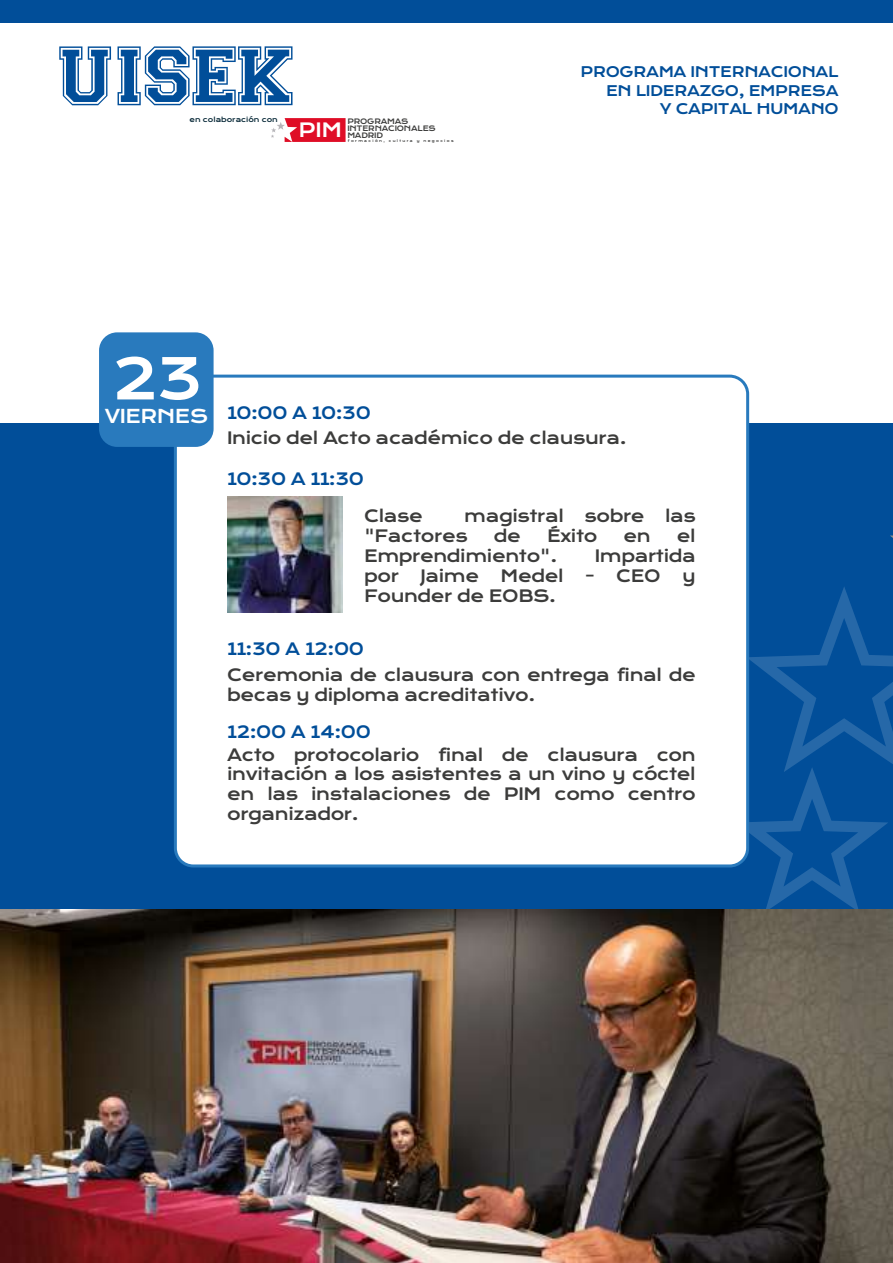
<style>
.page{position:relative;width:893px;height:1263px;background:#fff}
.page>*{position:absolute;margin:0;border:0;box-sizing:border-box;transform-origin:0 0}
.t1{font:55.5px "Krona One";color:#fff}
.t2{font:19.05px "Krona One";color:#fff}
.t3{font:18.6px "Krona One";letter-spacing:-.025em;color:#fff}
.t4{font:16.5px/19.8px "Krona One";letter-spacing:-.025em;color:#3c3c3b}
.t5{font:16.5px "Krona One";letter-spacing:-.025em;color:#014e99}
.t6{font:14.25px/18.6px "Krona One";letter-spacing:-.025em;color:#014e99;text-align:right}
.t7{font:7.2px/7.1px "Krona One";letter-spacing:-.025em;color:#3c3c3b}
.t8{font:6.75px "Krona One";color:#072837}
.t9{font:3.45px "Krona One";letter-spacing:.4em;color:#3c3c3b}
</style>
<div class="page">
<div style="left:0;top:423px;width:893px;height:487px;background:#014e99"></div>
<svg style="left:736px;top:587px;width:157px;height:323px"></svg>
<img style="left:0;top:910px;width:893px;height:353px">
<div style="left:174px;top:375px;width:575px;height:492px;background:#fff"></div>
<div style="left:99px;top:332px;width:115px;height:115px;background:#297abd;border-radius:18px"></div>
<img style="left:227px;top:497px;width:116px;height:115px">
<div style="left:0;top:0;width:893px;height:22px;background:#014e99"></div>
<svg style="left:59px;top:46px;width:52px;height:59px"></svg>
<svg style="left:118px;top:46px;width:175px;height:59px"></svg>
<svg style="left:271px;top:118px;width:75px;height:24px"></svg>
<p class="t8" style="left:190px;top:115px;width:90px">en colaboración con</p>
<p class="t2" style="left:299px;top:119px;width:45px">PIM</p>
<p class="t7" style="left:347px;top:117px;width:90px">PROGRAMAS<br>INTERNACIONALES<br>MADRID</p>
<p class="t9" style="left:348px;top:138px;width:107px">formación, cultura y negocios</p>
<h1 class="t1" style="left:111px;top:344px;width:93px">23</h1>
<p class="t3" style="left:105px;top:404px;width:105px">VIERNES</p>
<p class="t5" style="left:227px;top:403px;width:145px">10:00 A 10:30</p>
<p class="t6" style="left:580px;top:62px;width:260px">PROGRAMA INTERNACIONAL<br>EN LIDERAZGO, EMPRESA<br>Y CAPITAL HUMANO</p>
<p class="t4" style="left:227px;top:428px;width:401px">Inicio del Acto académico de clausura.</p>
<p class="t5" style="left:227px;top:468px;width:138px">10:30 A 11:30</p>
<p class="t4" style="left:364px;top:506px;width:60px">Clase</p>
<p class="t4" style="left:364px;top:506px;width:333px;text-indent:100px">magistral sobre las "Factores</p>
<p class="t4" style="left:494px;top:526px;width:29px">de</p>
<p class="t4" style="left:547px;top:526px;width:52px">Éxito</p>
<p class="t4" style="left:624px;top:526px;width:29px">en</p>
<p class="t4" style="left:677px;top:526px;width:20px">el</p>
<p class="t4" style="left:364px;top:546px;width:195px">Emprendimiento".</p>
<p class="t4" style="left:595px;top:546px;width:103px">Impartida</p>
<p class="t4" style="left:364px;top:566px;width:36px">por</p>
<p class="t4" style="left:420px;top:566px;width:60px">Jaime</p>
<p class="t4" style="left:501px;top:566px;width:65px">Medel</p>
<p class="t4" style="left:585px;top:566px;width:77px">- CEO</p>
<p class="t4" style="left:682px;top:566px;width:15px">y</p>
<p class="t4" style="left:364px;top:586px;width:194px">Founder de EOBS.</p>
<p class="t5" style="left:227px;top:638px;width:138px">11:30 A 12:00</p>
<p class="t4" style="left:227px;top:665px;width:470px">Ceremonia de clausura con entrega final de becas y diploma acreditativo.</p>
<p class="t5" style="left:227px;top:722px;width:145px">12:00 A 14:00</p>
<p class="t4" style="left:227px;top:745px;width:470px;text-align:justify">Acto protocolario final de clausura con invitación a los asistentes a un vino y cóctel en las instalaciones de PIM como centro organizador.</p>
</div>
